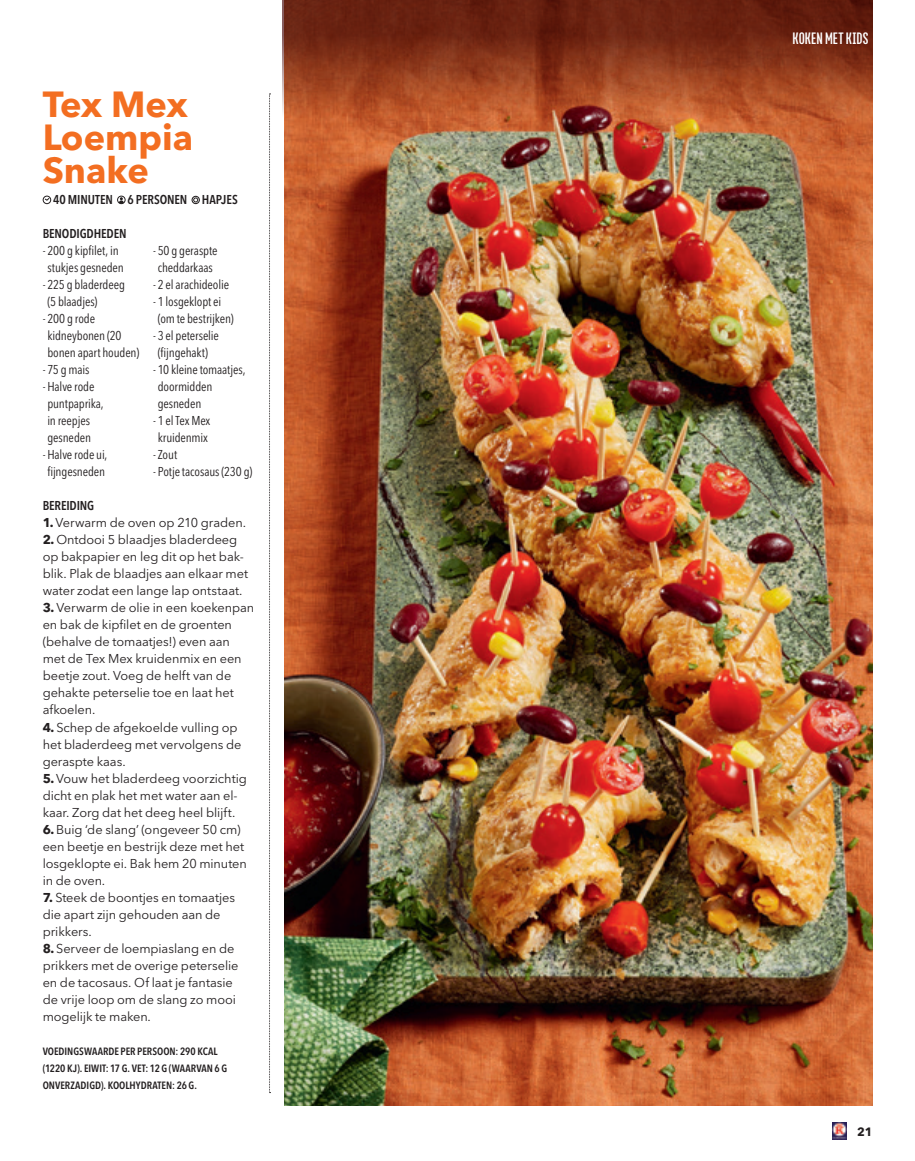
<style>
.page{position:relative;width:915px;height:1161px;background:#fff}
.page>*{position:absolute;margin:0;border:0;box-sizing:border-box;transform-origin:0 0}
.t1{font:700 36px/33px "Avenir Next LT Pro";color:#f36e21}
.t2{font:700 18px "Titular";letter-spacing:.005em;color:#fff}
.t3{font:12.75px/17px "Avenir Next LT Pro";letter-spacing:-.005em;color:#231f20}
.t4{font:condensed 12.75px/17px "Avenir Next LT Pro";letter-spacing:-.01em;color:#231f20;text-align:center}
.t5{font:600 condensed 12.75px "Avenir Next LT Pro";letter-spacing:-.01em;color:#231f20}
.t6{font:700 12px "Avenir Next LT Pro";color:#231f20}
.t7{font:600 condensed 10.5px/17px "Avenir Next LT Pro";color:#231f20}
.s1{font-weight:700}
</style>
<div class="page">
<img style="left:832px;top:1123px;width:14px;height:17px">
<img style="left:284px;top:134px;width:588px;height:972px">
<svg style="left:282px;top:0;width:590px;height:134px;background:#903d1f"></svg>
<svg style="left:269px;top:94px;width:1px;height:999px"></svg>
<div style="left:43px;top:196px;width:8px;height:8px;border:1px solid #231f20;border-radius:50%"></div>
<svg style="left:44px;top:197px;width:6px;height:4px"></svg>
<div style="left:117px;top:196px;width:8px;height:8px;border:1px solid #231f20;border-radius:50%"></div>
<svg style="left:119px;top:197px;width:5px;height:7px"></svg>
<div style="left:191px;top:196px;width:9px;height:8px;border:1px solid #231f20;border-radius:50%"></div>
<svg style="left:193px;top:198px;width:5px;height:4px"></svg>
<h1 class="t1" style="left:43px;top:87px;width:152px">Tex Mex<br>Loempia<br>Snake</h1>
<p class="t5" style="left:53px;top:192px;width:186px">40 MINUTEN 6 PERSONEN HAPJES</p>
<p class="t5" style="left:43px;top:226px;width:85px">BENODIGDHEDEN</p>
<p class="t4" style="left:43px;top:242px;width:83px">- 200 g kipfilet, in stukjes gesneden</p>
<p class="t4" style="left:47px;top:276px;width:79px;text-align:left;text-indent:-5px">- 225 g bladerdeeg (5 blaadjes)</p>
<p class="t4" style="left:47px;top:310px;width:93px;text-align:left;text-indent:-5px">- 200 g rode kidneybonen (20 bonen apart houden)</p>
<p class="t4" style="left:43px;top:361px;width:48px">- 75 g mais</p>
<p class="t4" style="left:47px;top:378px;width:58px;text-align:left;text-indent:-5px">- Halve rode puntpaprika, in reepjes gesneden</p>
<p class="t4" style="left:43px;top:446px;width:66px">- Halve rode ui, fijngesneden</p>
<p class="t4" style="left:153px;top:242px;width:66px">- 50 g geraspte cheddarkaas</p>
<p class="t4" style="left:153px;top:276px;width:78px">- 2 el arachideolie</p>
<p class="t4" style="left:158px;top:293px;width:77px;text-align:left;text-indent:-5px">- 1 losgeklopt ei (om te bestrijken)</p>
<p class="t4" style="left:153px;top:327px;width:67px">- 3 el peterselie (fijngehakt)</p>
<p class="t4" style="left:158px;top:361px;width:89px;text-align:left;text-indent:-5px">- 10 kleine tomaatjes, doormidden gesneden</p>
<p class="t4" style="left:153px;top:412px;width:59px">- 1 el Tex Mex kruidenmix</p>
<p class="t4" style="left:153px;top:446px;width:26px">- Zout</p>
<p class="t4" style="left:153px;top:463px;width:101px">- Potje tacosaus (230 g)</p>
<p class="t5" style="left:43px;top:498px;width:53px">BEREIDING</p>
<p class="t3" style="left:43px;top:514px;width:205px"><span class="s1">1.</span> Verwarm de oven op 210 graden.</p>
<p class="t3" style="left:43px;top:531px;width:207px"><span class="s1">2.</span> Ontdooi 5 blaadjes bladerdeeg op bakpapier en leg dit op het bak&shy;blik. Plak de blaadjes aan elkaar met water zodat een lange lap ontstaat.</p>
<p class="t3" style="left:43px;top:599px;width:213px"><span class="s1">3.</span> Verwarm de olie in een koekenpan en bak de kipfilet en de groenten (behalve de tomaatjes!) even aan met de Tex Mex kruidenmix en een beetje zout. Voeg de helft van de gehakte peterselie toe en laat het afkoelen.</p>
<p class="t3" style="left:43px;top:718px;width:200px"><span class="s1">4.</span> Schep de afgekoelde vulling op het bladerdeeg met vervolgens de geraspte kaas.</p>
<p class="t3" style="left:43px;top:769px;width:205px"><span class="s1">5.</span> Vouw het bladerdeeg voorzichtig dicht en plak het met water aan el&shy;kaar. Zorg dat het deeg heel blijft.</p>
<p class="t3" style="left:43px;top:820px;width:206px"><span class="s1">6.</span> Buig ‘de slang’ (ongeveer 50 cm) een beetje en bestrijk deze met het losgeklopte ei. Bak hem 20 minuten in de oven.</p>
<p class="t3" style="left:43px;top:888px;width:194px"><span class="s1">7.</span> Steek de boontjes en tomaatjes die apart zijn gehouden aan de prikkers.</p>
<p class="t3" style="left:43px;top:940px;width:197px"><span class="s1">8.</span> Serveer de loempiaslang en de prikkers met de overige peterselie en de tacosaus. Of laat je fantasie de vrije loop om de slang zo mooi mogelijk te maken.</p>
<p class="t7" style="left:43px;top:1042px;width:186px">VOEDINGSWAARDE PER PERSOON: 290 KCAL (1220 KJ). EIWIT: 17 G. VET: 12 G (WAARVAN 6 G<br>ONVERZADIGD). KOOLHYDRATEN: 26 G.</p>
<h2 class="t2" style="left:792px;top:29px;width:77px">KOKEN MET KIDS</h2>
<p class="t6" style="left:856px;top:1124px;width:17px">21</p>
</div>
